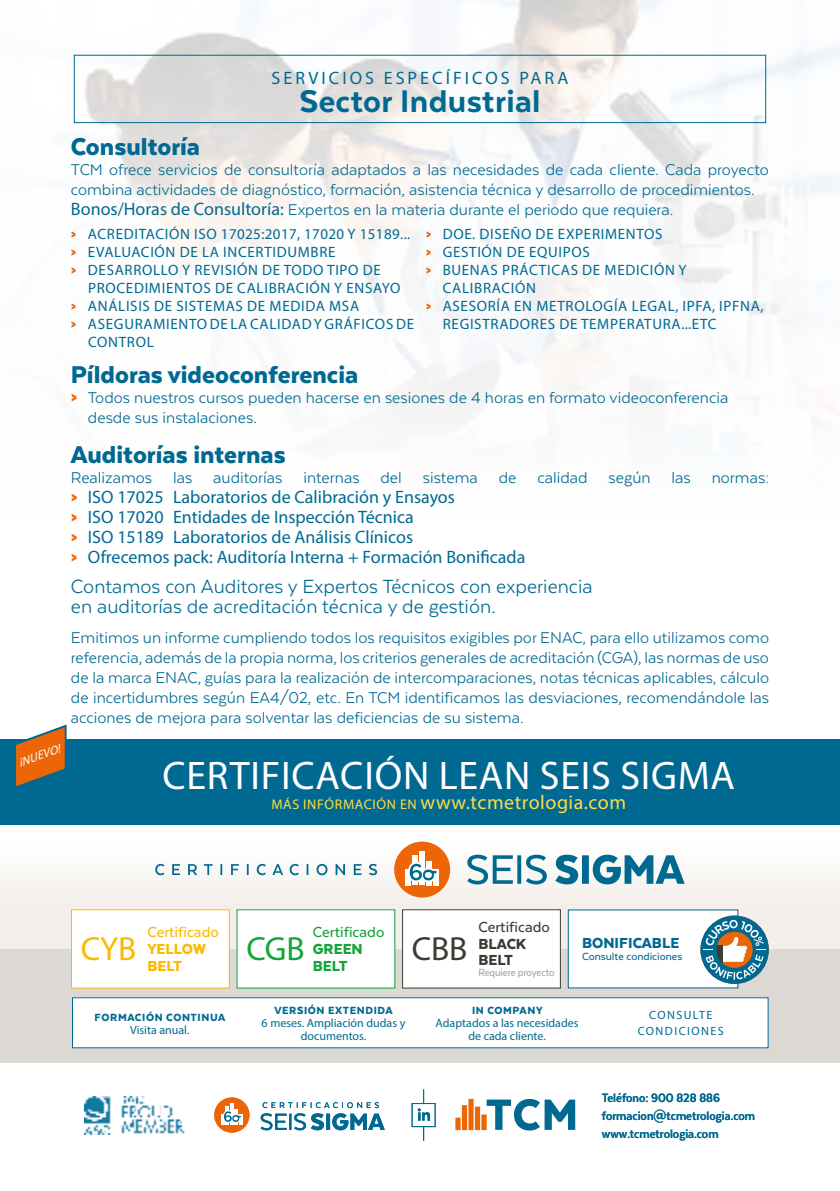
<style>
.page{position:relative;width:840px;height:1191px;background:#fff}
.page>*{position:absolute;margin:0;border:0;box-sizing:border-box;transform-origin:0 0}
.t1{font:40px "Myriad Pro";letter-spacing:.02em;color:#fff}
.t2{font:800 36px "Texta";letter-spacing:.01em;color:#006991}
.t3{font:33.6px "Myriad Pro";color:#13a538}
.t4{font:33.6px "Myriad Pro";color:#3c3c37}
.t5{font:33.6px "Myriad Pro";color:#fbba00}
.t6{font:900 28px "Texta";color:#006991}
.t7{font:22px/20px "Texta";color:#006991}
.t8{font:20px "Myriad Pro";letter-spacing:.025em;color:#ffdc44}
.t9{font:18px/20px "Texta";color:#006991}
.t10{font:18px/20px "Myriad Pro";color:#006991}
.t11{font:18px "Myriad Pro";letter-spacing:.17em;color:#006991}
.t12{font:900 16.8px "Texta";color:#006991}
.t13{font:500 16.8px "Texta";color:#13a538}
.t14{font:500 16.8px "Texta";color:#3c3c37}
.t15{font:500 16.8px "Texta";color:#fbba00}
.t16{font:900 16.8px/16.8px "Texta";color:#fbba00}
.t17{font:900 16.8px/16.8px "Texta";color:#13a538}
.t18{font:900 16.8px/16.8px "Texta";color:#3c3c37}
.t19{font:15px/18px "Myriad Pro";letter-spacing:.045em;color:#006991}
.t20{font:700 14px/18px "Texta Narrow";color:#006991}
.t21{font:12px/13px "Myriad Pro";color:#006991;text-align:center}
.t22{font:900 12px "Texta";letter-spacing:.05em;color:#006991}
.t23{font:500 12px "Texta";color:#006991}
.t24{font:12px/16px "Myriad Pro";letter-spacing:.12em;color:#006991;text-align:center}
.t25{font:500 12px "Texta Narrow";letter-spacing:-.01em;color:#a8a7a2}
.t26{font:italic 12px "Myriad Pro";color:#fff}
.s1{font-family:"Myriad Pro"}
.s2{font-family:"Texta";font-weight:900;color:#ec6608}
.s3{font-weight:900;color:#ec6608}
.s4{font-size:14px}
</style>
<div class="page">
<img style="left:73px;top:0;width:766px;height:410px">
<div style="left:214px;top:1097px;width:35px;height:35px;background:#ec6608;border-radius:50%"></div>
<hr style="left:225px;top:1106px;width:4px;height:18px;background:#fff">
<hr style="left:230px;top:1103px;width:3px;height:21px;background:#fff">
<svg style="left:221px;top:1109px;width:22px;height:15px"></svg>
<svg style="left:260px;top:1102px;width:124px;height:28px"></svg>
<div style="left:411px;top:1103px;width:24px;height:24px;border:1px solid #006991"></div>
<svg style="left:423px;top:1127px;width:1px;height:13px"></svg>
<svg style="left:417px;top:1089px;width:13px;height:31px"></svg>
<div style="left:74px;top:55px;width:691px;height:68px;border:1px solid #006991"></div>
<div style="left:0;top:845px;width:839px;height:104px;background:linear-gradient(to right,#f7f4f1,#f6f3ef)"></div>
<div style="left:0;top:949px;width:839px;height:113px;background:#dcd8d3"></div>
<div style="left:567px;top:909px;width:171px;height:79px;background:#fff"></div>
<svg style="left:700px;top:915px;width:68px;height:69px"></svg>
<div style="left:237px;top:909px;width:157px;height:79px;background:#fff"></div>
<div style="left:402px;top:909px;width:158px;height:79px;background:#fff"></div>
<div style="left:402px;top:909px;width:158px;height:79px;border:1px solid #3c3c37"></div>
<div style="left:71px;top:909px;width:158px;height:79px;background:#fff"></div>
<div style="left:71px;top:909px;width:159px;height:79px;border:1px solid #fbba00"></div>
<div style="left:72px;top:997px;width:695px;height:50px;background:#fff"></div>
<div style="left:394px;top:841px;width:56px;height:56px;background:#ec6608;border-radius:50%"></div>
<div style="left:405px;top:869px;width:5px;height:16px;background:#fff"></div>
<div style="left:433px;top:869px;width:6px;height:16px;background:#fff"></div>
<div style="left:426px;top:861px;width:6px;height:24px;background:#fff"></div>
<div style="left:412px;top:855px;width:5px;height:30px;background:#fff"></div>
<div style="left:419px;top:851px;width:5px;height:34px;background:#fff"></div>
<svg style="left:408px;top:854px;width:29px;height:30px"></svg>
<svg style="left:467px;top:854px;width:217px;height:30px"></svg>
<svg style="left:155px;top:864px;width:222px;height:11px"></svg>
<div style="left:0;top:739px;width:839px;height:85px;background:#006991"></div>
<img style="left:85px;top:1096px;width:100px;height:38px">
<svg style="left:486px;top:1099px;width:89px;height:31px"></svg>
<div style="left:481px;top:1114px;width:5px;height:16px;background:#ec6608"></div>
<div style="left:474px;top:1106px;width:6px;height:24px;background:#ec6608"></div>
<div style="left:468px;top:1098px;width:5px;height:32px;background:#ec6608"></div>
<div style="left:461px;top:1105px;width:6px;height:25px;background:#ec6608"></div>
<div style="left:455px;top:1117px;width:5px;height:13px;background:#ec6608"></div>
<svg style="left:16px;top:724px;width:51px;height:63px"></svg>
<p class="t26" style="left:16px;top:756px;width:45px;rotate:-20deg">¡NUEVO!</p>
<p class="t11" style="left:271px;top:67px;width:298px">SERVICIOS ESPECÍFICOS PARA</p>
<h2 class="t2" style="left:299px;top:83px;width:242px">Sector Industrial</h2>
<h3 class="t6" style="left:71px;top:132px;width:131px">Consultoría</h3>
<p class="t9" style="left:71px;top:159px;width:699px">TCM ofrece servicios de consultoría adaptados a las necesidades de cada cliente. Cada proyecto combina actividades de diagnóstico, formación, asistencia técnica y desarrollo de procedimientos.<br><span class="s1">Bonos/Horas de Consultoría:</span> Expertos en la materia durante el periodo que requiera.</p>
<p class="t19" style="left:71px;top:224px;width:340px"><span class="s2">&gt;</span> ACREDITACIÓN ISO 17025:2017, 17020 Y 15189... <span class="s2">&gt;</span> EVALUACIÓN DE LA INCERTIDUMBRE<br><span class="s2">&gt;</span> DESARROLLO Y REVISIÓN DE TODO TIPO DE</p>
<p class="t19" style="left:88px;top:278px;width:313px">PROCEDIMIENTOS DE CALIBRACIÓN Y ENSAYO</p>
<p class="t19" style="left:71px;top:296px;width:289px"><span class="s2">&gt;</span> ANÁLISIS DE SISTEMAS DE MEDIDA MSA</p>
<p class="t19" style="left:71px;top:314px;width:344px"><span class="s2">&gt;</span> ASEGURAMIENTO DE LA CALIDAD Y GRÁFICOS DE</p>
<p class="t19" style="left:88px;top:332px;width:67px">CONTROL</p>
<p class="t19" style="left:425px;top:224px;width:238px"><span class="s2">&gt;</span> DOE. DISEÑO DE EXPERIMENTOS</p>
<p class="t19" style="left:425px;top:242px;width:166px"><span class="s2">&gt;</span> GESTIÓN DE EQUIPOS</p>
<p class="t19" style="left:425px;top:260px;width:262px"><span class="s2">&gt;</span> BUENAS PRÁCTICAS DE MEDICIÓN Y</p>
<p class="t19" style="left:442px;top:278px;width:95px">CALIBRACIÓN</p>
<p class="t19" style="left:425px;top:296px;width:339px"><span class="s2">&gt;</span> ASESORÍA EN METROLOGÍA LEGAL, IPFA, IPFNA,</p>
<p class="t19" style="left:442px;top:314px;width:275px">REGISTRADORES DE TEMPERATURA...ETC</p>
<h3 class="t6" style="left:71px;top:360px;width:289px">Píldoras videoconferencia</h3>
<p class="t9" style="left:88px;top:387px;width:641px;text-indent:-17px"><span class="s3">&gt;</span> Todos nuestros cursos pueden hacerse en sesiones de 4 horas en formato videoconferencia desde sus instalaciones.</p>
<h3 class="t6" style="left:71px;top:440px;width:216px">Auditorías internas</h3>
<p class="t9" style="left:71px;top:467px;width:699px">Realizamos las auditorías internas del sistema de calidad según las normas:</p>
<p class="t10" style="left:71px;top:487px;width:455px"><span class="s2">&gt;</span> ISO 17025 Laboratorios de Calibración y Ensayos<br><span class="s2">&gt;</span> ISO 17020 Entidades de Inspección Técnica<br><span class="s2">&gt;</span> ISO 15189 Laboratorios de Análisis Clínicos<br><span class="s2">&gt;</span> Ofrecemos pack: Auditoría Interna + Formación Bonificada</p>
<p class="t7" style="left:71px;top:576px;width:523px">Contamos con Auditores y Expertos Técnicos con experiencia en auditorías de acreditación técnica y de gestión.</p>
<p class="t9" style="left:71px;top:627px;width:699px;text-align:justify">Emitimos un informe cumpliendo todos los requisitos exigibles por ENAC, para ello utilizamos como referencia, además de la propia norma, los criterios generales de acreditación (CGA), las normas de uso de la marca ENAC, guías para la realización de intercomparaciones, notas técnicas aplicables, cálculo de incertidumbres según EA4/02, etc. En TCM identificamos las desviaciones, recomendándole las acciones de mejora para solventar las deficiencias de su sistema.</p>
<h1 class="t1" style="left:162px;top:750px;width:573px">CERTIFICACIÓN LEAN SEIS SIGMA</h1>
<p class="t8" style="left:271px;top:789px;width:356px"><span class="s4">MÁS INFÓRMACIÓN EN</span> www.tcmetrologia.com</p>
<h3 class="t5" style="left:81px;top:928px;width:57px">CYB</h3>
<p class="t15" style="left:147px;top:923px;width:73px">Certificado</p>
<p class="t16" style="left:147px;top:940px;width:60px">YELLOW<br>BELT</p>
<h3 class="t3" style="left:246px;top:928px;width:60px">CGB</h3>
<p class="t13" style="left:313px;top:923px;width:73px">Certificado</p>
<p class="t17" style="left:313px;top:940px;width:51px">GREEN<br>BELT</p>
<h3 class="t4" style="left:411px;top:928px;width:57px">CBB</h3>
<p class="t14" style="left:478px;top:918px;width:73px">Certificado</p>
<p class="t18" style="left:478px;top:934px;width:49px">BLACK<br>BELT</p>
<p class="t25" style="left:478px;top:966px;width:78px">Requiere proyecto</p>
<p class="t12" style="left:581px;top:934px;width:99px">BONIFICABLE</p>
<p class="t23" style="left:581px;top:950px;width:102px">Consulte condiciones</p>
<p class="t22" style="left:95px;top:1011px;width:132px">FORMACIÓN CONTINUA</p>
<p class="t21" style="left:130px;top:1023px;width:61px">Visita anual.</p>
<p class="t22" style="left:274px;top:1004px;width:120px">VERSIÓN EXTENDIDA</p>
<p class="t21" style="left:261px;top:1016px;width:145px">6 meses. Ampliación dudas y documentos.</p>
<p class="t22" style="left:472px;top:1004px;width:72px">IN COMPANY</p>
<p class="t21" style="left:435px;top:1016px;width:144px">Adaptados a las necesidades de cada cliente.</p>
<p class="t24" style="left:637px;top:1007px;width:87px">CONSULTE<br>CONDICIONES</p>
<p class="t20" style="left:601px;top:1089px;width:155px">Teléfono: 900 828 886 formacion@tcmetrologia.com www.tcmetrologia.com</p>
</div>
